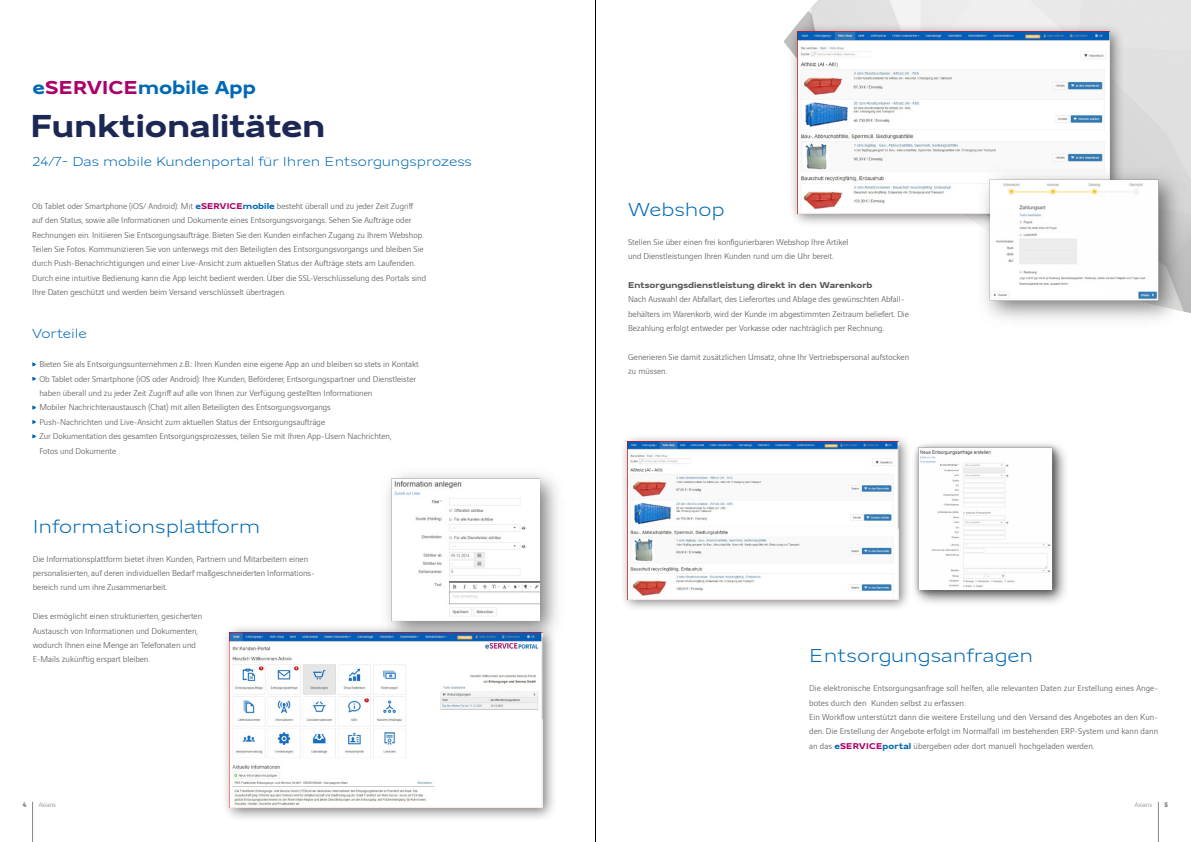
<style>
.page{position:relative;width:1191px;height:842px;background:#fff}
.page>*{position:absolute;margin:0;border:0;box-sizing:border-box;transform-origin:0 0}
.t1{font:700 34px "Vinci Sans Expanded";color:#1c2754}
.t2{font:300 20px "Vinci Sans Expanded";color:#0069b4}
.t3{font:700 20px "Vinci Sans Expanded";color:#0069b4}
.t4{font:300 14px "Vinci Sans Expanded";color:#0069b4}
.t5{font:300 9px/14.4px "Vinci Sans";color:#565656}
.t6{font:700 9px "Vinci Sans Expanded";color:#565656}
.t7{font:300 7px "Vinci Sans";color:#878786}
.t8{font:900 7px "Vinci Sans";color:#878786}
.s1{color:#aa0069}
.s2{font-family:"Vinci Sans Expanded";font-weight:700;color:#0069b4}
.s3{font-family:"Vinci Sans Expanded";font-weight:700;color:#aa0069}
</style>
<div class="page">
<hr style="left:1158px;top:802px;width:1px;height:40px;background:#878786">
<hr style="left:32px;top:802px;width:1px;height:40px;background:#878786">
<svg style="left:32px;top:362px;width:4px;height:4px"></svg>
<svg style="left:32px;top:377px;width:4px;height:4px"></svg>
<svg style="left:32px;top:406px;width:4px;height:3px"></svg>
<svg style="left:32px;top:420px;width:4px;height:4px"></svg>
<svg style="left:32px;top:434px;width:4px;height:4px"></svg>
<img style="left:387px;top:474px;width:170px;height:149px">
<div style="left:788px;top:23px;width:337px;height:205px;background:#000;opacity:.5"></div>
<img style="left:797px;top:32px;width:312px;height:181px">
<div style="left:619px;top:434px;width:293px;height:178px;background:#000;opacity:.5"></div>
<img style="left:627px;top:442px;width:271px;height:157px">
<div style="left:221px;top:623px;width:336px;height:199px;background:#000;opacity:.5"></div>
<img style="left:230px;top:632px;width:312px;height:175px">
<div style="left:909px;top:439px;width:163px;height:171px;background:#fdfdfd"></div>
<img style="left:914px;top:443px;width:152px;height:161px">
<img style="left:977px;top:166px;width:208px;height:154px">
<hr style="left:595px;top:0;width:1px;height:842px;background:#000">
<h2 class="t3" style="left:33px;top:72px;width:225px">e<span class="s1">SERVICE</span>mobile App</h2>
<h1 class="t1" style="left:30px;top:100px;width:296px">Funktionalitäten</h1>
<h3 class="t4" style="left:33px;top:151px;width:440px">24/7- Das mobile Kundenportal für Ihren Entsorgungsprozess</h3>
<p class="t5" style="left:32px;top:198px;width:395px">Ob Tablet oder Smartphone (iOS/ Android): Mit <span class="s2">e</span><span class="s3">SERVICE</span><span class="s2">mobile</span> besteht überall und zu jeder Zeit Zugriff auf den Status, sowie alle Informationen und Dokumente eines Entsorgungsvorgangs. Sehen Sie Aufträge oder Rechnungen ein. Initiieren Sie Entsorgungsaufträge. Bieten Sie den Kunden einfachen Zugang zu Ihrem Webshop.<br>Teilen Sie Fotos. Kommunizieren Sie von unterwegs mit den Beteiligten des Entsorgungsvorgangs und bleiben Sie durch Push-Benachrichtigungen und einer Live-Ansicht zum aktuellen Status der Aufträge stets am Laufenden.<br>Durch eine intuitive Bedienung kann die App leicht bedient werden. Über die SSL-Verschlüsselung des Portals sind Ihre Daten geschützt und werden beim Versand verschlüsselt übertragen.</p>
<h3 class="t4" style="left:32px;top:324px;width:56px">Vorteile</h3>
<p class="t5" style="left:39px;top:356px;width:381px">Bieten Sie als Entsorgungsunternehmen z.B.: Ihren Kunden eine eigene App an und bleiben so stets in Kontakt Ob Tablet oder Smartphone (iOS oder Android): Ihre Kunden, Beförderer, Entsorgungspartner und Dienstleister haben überall und zu jeder Zeit Zugriff auf alle von Ihnen zur Verfügung gestellten Informationen<br>Mobiler Nachrichtenaustausch (Chat) mit allen Beteiligten des Entsorgungsvorgangs<br>Push-Nachrichten und Live-Ansicht zum aktuellen Status der Entsorgungsaufträge<br>Zur Dokumentation des gesamten Entsorgungsprozesses, teilen Sie mit Ihren App-Usern Nachrichten,<br>Fotos und Dokumente</p>
<h2 class="t2" style="left:33px;top:512px;width:229px">Informationsplattform</h2>
<p class="t5" style="left:33px;top:551px;width:283px">Die Informationsplattform bietet ihren Kunden, Partnern und Mitarbeitern einen personalisierten, auf deren individuellen Bedarf maßgeschneiderten Informations&shy;bereich rund um ihre Zusammenarbeit.</p>
<p class="t5" style="left:33px;top:608px;width:171px">Dies ermöglicht einen strukturierten, gesicherten Austausch von Informationen und Dokumenten, wodurch Ihnen eine Menge an Telefonaten und E-Mails zukünftig erspart bleiben.</p>
<h2 class="t2" style="left:628px;top:195px;width:98px">Webshop</h2>
<p class="t5" style="left:628px;top:234px;width:222px">Stellen Sie über einen frei konfigurierbaren Webshop Ihre Artikel und Dienstleistungen Ihren Kunden rund um die Uhr bereit.</p>
<p class="t6" style="left:628px;top:278px;width:246px">Entsorgungsdienstleistung direkt in den Warenkorb</p>
<p class="t5" style="left:628px;top:292px;width:282px">Nach Auswahl der Abfallart, des Lieferortes und Ablage des gewünschten Abfall&shy;behälters im Warenkorb, wird der Kunde im abgestimmten Zeitraum beliefert. Die<br>Bezahlung erfolgt entweder per Vorkasse oder nachträglich per Rechnung.</p>
<p class="t5" style="left:628px;top:349px;width:282px">Generieren Sie damit zusätzlichen Umsatz, ohne Ihr Vertriebspersonal aufstocken zu müssen.</p>
<h2 class="t2" style="left:809px;top:642px;width:225px">Entsorgungsanfragen</h2>
<p class="t5" style="left:809px;top:680px;width:350px">Die elektronische Entsorgungsanfrage soll helfen, alle relevanten Daten zur Erstellung eines Ange&shy;botes durch den Kunden selbst zu erfassen.<br>Ein Workflow unterstützt dann die weitere Erstellung und den Versand des Angebotes an den Kun&shy;den. Die Erstellung der Angebote erfolgt im Normalfall im bestehenden ERP-System und kann dann an das <span class="s2">e</span><span class="s3">SERVICE</span><span class="s2">portal</span> übergeben oder dort manuell hochgeladen werden.</p>
<p class="t8" style="left:23px;top:798px;width:5px">4</p>
<p class="t7" style="left:39px;top:799px;width:19px">Axians</p>
<p class="t7" style="left:1134px;top:799px;width:19px">Axians</p>
<p class="t8" style="left:1164px;top:798px;width:5px">5</p>
</div>
